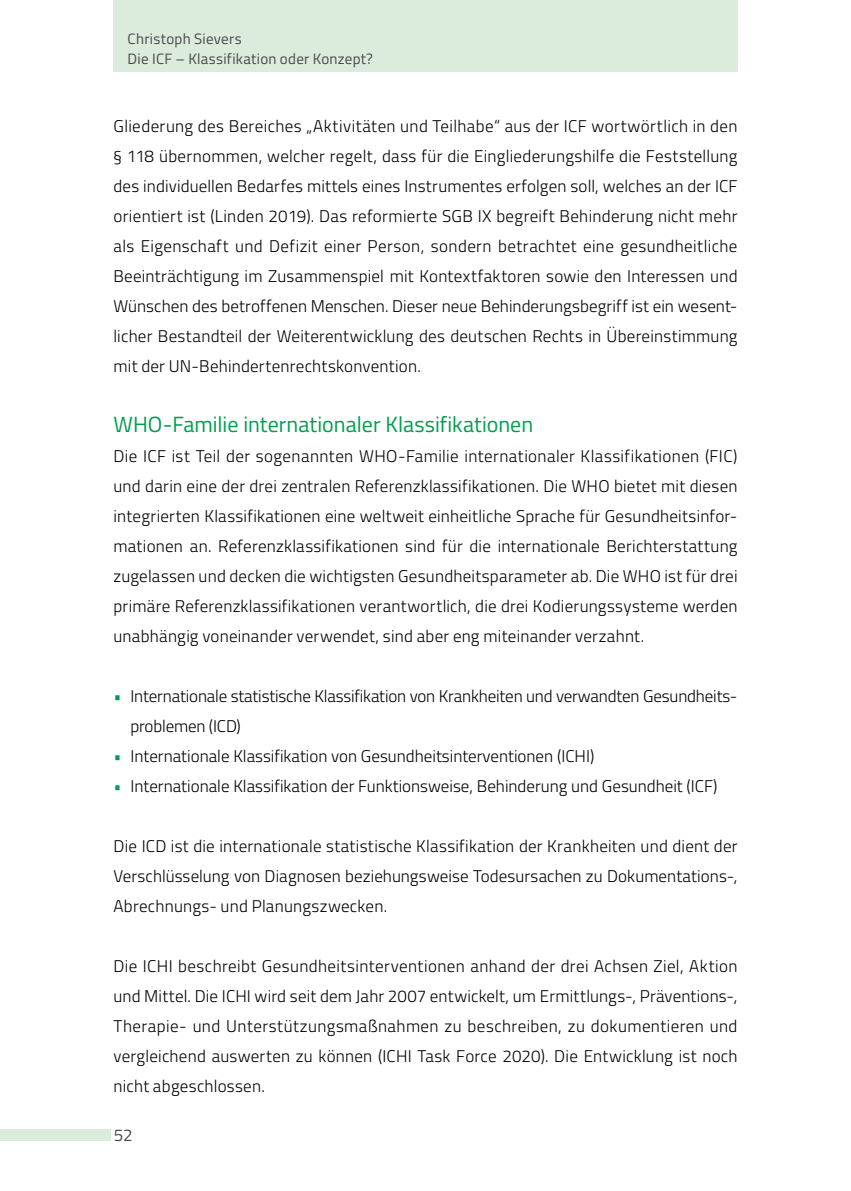
<style>
.page{position:relative;width:851px;height:1191px;background:#fff}
.page>*{position:absolute;margin:0;border:0;box-sizing:border-box;transform-origin:0 0}
.t1{font:22px "Titillium";color:#009e4d}
.Blocksatz__Raster_au{font:300 17px/30px "Titillium";color:#000;text-align:justify}
.t2{font:17px "Titillium";color:#4a4a49}
.t3{font:15px/20px "Titillium";letter-spacing:.015em;color:#4a4a49}
.s1{color:#009e4d}
</style>
<div class="page">
<div style="left:113px;top:0;width:624px;height:71px;background:#dbecdd"></div>
<div style="left:0;top:1129px;width:111px;height:11px;background:#dbecdd"></div>
<p class="t3" style="left:128px;top:28px;width:247px">Christoph Sievers<br>Die ICF – Klassifikation oder Konzept?</p>
<p class="Blocksatz__Raster_au" style="left:113px;top:110px;width:625px">Gliederung des Bereiches „Aktivitäten und Teilhabe“ aus der ICF wortwörtlich in den § 118 übernommen, welcher regelt, dass für die Eingliederungshilfe die Feststellung des individuellen Bedarfes mittels eines Instrumentes erfolgen soll, welches an der ICF orientiert ist (Linden 2019). Das reformierte SGB IX begreift Behinderung nicht mehr als Eigenschaft und Defizit einer Person, sondern betrachtet eine gesundheitliche Beeinträchtigung im Zusammenspiel mit Kontextfaktoren sowie den Interessen und Wünschen des betroffenen Menschen. Dieser neue Behinderungsbegriff ist ein wesent&shy;licher Bestandteil der Weiterentwicklung des deutschen Rechts in Übereinstimmung mit der UN-Behindertenrechtskonvention.</p>
<h2 class="t1" style="left:113px;top:408px;width:421px">WHO-Familie internationaler Klassifikationen</h2>
<p class="Blocksatz__Raster_au" style="left:113px;top:440px;width:625px">Die ICF ist Teil der sogenannten WHO-Familie internationaler Klassifikationen (FIC) und darin eine der drei zentralen Referenzklassifikationen. Die WHO bietet mit diesen integrierten Klassifikationen eine weltweit einheitliche Sprache für Gesundheitsinfor&shy;mationen an. Referenzklassifikationen sind für die internationale Berichterstattung zugelassen und decken die wichtigsten Gesundheitsparameter ab. Die WHO ist für drei primäre Referenzklassifikationen verantwortlich, die drei Kodierungssysteme werden unabhängig voneinander verwendet, sind aber eng miteinander verzahnt.</p>
<p class="Blocksatz__Raster_au" style="left:130px;top:680px;width:608px;text-indent:-17px"><span class="s1">•</span> Internationale statistische Klassifikation von Krankheiten und verwandten Gesundheits&shy;problemen (ICD)</p>
<p class="Blocksatz__Raster_au" style="left:113px;top:740px;width:482px"><span class="s1">•</span> Internationale Klassifikation von Gesundheitsinterventionen (ICHI)</p>
<p class="Blocksatz__Raster_au" style="left:113px;top:770px;width:605px"><span class="s1">•</span> Internationale Klassifikation der Funktionsweise, Behinderung und Gesundheit (ICF)</p>
<p class="Blocksatz__Raster_au" style="left:113px;top:830px;width:625px">Die ICD ist die internationale statistische Klassifikation der Krankheiten und dient der Verschlüsselung von Diagnosen beziehungsweise Todesursachen zu Dokumentations-, Abrechnungs- und Planungszwecken.</p>
<p class="Blocksatz__Raster_au" style="left:113px;top:950px;width:625px">Die ICHI beschreibt Gesundheitsinterventionen anhand der drei Achsen Ziel, Aktion und Mittel. Die ICHI wird seit dem Jahr 2007 entwickelt, um Ermittlungs-, Präventions-, Therapie- und Unterstützungsmaßnahmen zu beschreiben, zu dokumentieren und vergleichend auswerten zu können (ICHI Task Force 2020). Die Entwicklung ist noch nicht abgeschlossen.</p>
<p class="t2" style="left:114px;top:1122px;width:20px">52</p>
</div>
